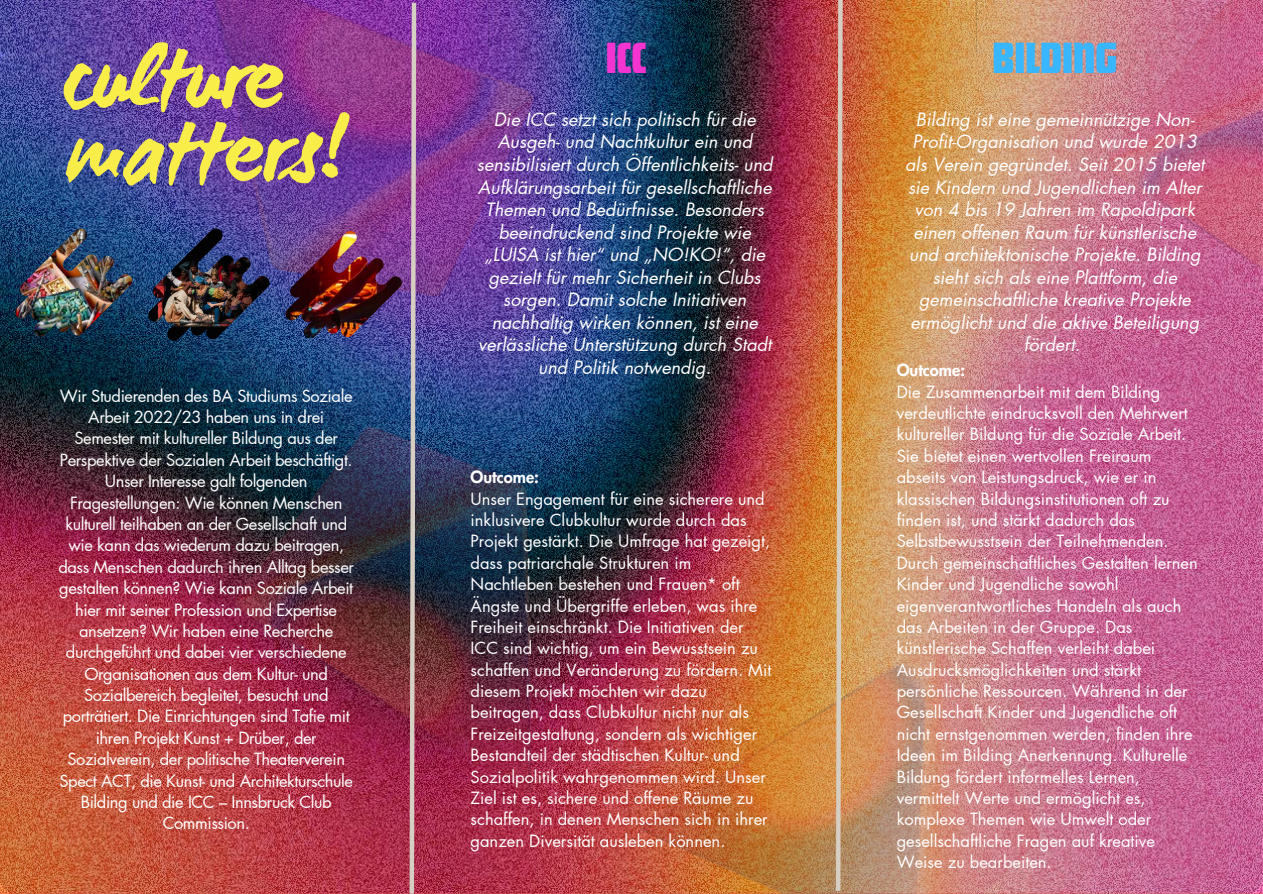
<style>
.page{position:relative;width:1263px;height:894px;background:#fff}
.page>*{position:absolute;margin:0;border:0;box-sizing:border-box;transform-origin:0 0}
.t1{font:700 88.5px/73.1px "WC Mano Negra Bta";color:#f9ed4a}
.t2{font:45px "Futura Com Display";color:#38b6ff}
.t3{font:45px "Futura Com Display";color:#f434d0}
.t4{font:italic 18px/22.5px "Futura LT Pro";color:#fff;text-align:center}
.t5{font:16.5px/21.3px "Futura LT Pro";color:#fff}
.t6{font:16.5px/21.3px "Futura LT Pro";letter-spacing:-.025em;color:#fff;text-align:center}
.t7{font:800 16.5px "Futura LT Pro";color:#fff}
</style>
<div class="page">
<img style="left:0;top:52px;width:1262px;height:841px">
<svg style="left:0;top:0;width:206px;height:52px;background:#60419f"></svg>
<svg style="left:569px;top:0;width:163px;height:52px;background:#17385e"></svg>
<img style="left:732px;top:0;width:244px;height:52px">
<svg style="left:976px;top:0;width:131px;height:52px;background:#d19c7e"></svg>
<img style="left:638px;top:560px;width:458px;height:333px">
<img style="left:834px;top:0;width:11px;height:893px">
<img style="left:1107px;top:0;width:156px;height:356px">
<img style="left:236px;top:426px;width:296px;height:368px">
<img style="left:206px;top:0;width:363px;height:328px">
<img style="left:407px;top:0;width:12px;height:893px">
<img style="left:148px;top:228px;width:122px;height:112px">
<img style="left:285px;top:231px;width:117px;height:107px">
<img style="left:15px;top:228px;width:117px;height:108px">
<h2 class="t1" style="left:66px;top:48px;width:284px">culture matters!</h2>
<p class="t6" style="left:58px;top:385px;width:297px">Wir Studierenden des BA Studiums Soziale Arbeit 2022/23 haben uns in drei Semester mit kultureller Bildung aus der Perspektive der Sozialen Arbeit beschäftigt.<br>Unser Interesse galt folgenden Fragestellungen: Wie können Menschen kulturell teilhaben an der Gesellschaft und wie kann das wiederum dazu beitragen, dass Menschen dadurch ihren Alltag besser gestalten können? Wie kann Soziale Arbeit hier mit seiner Profession und Expertise ansetzen? Wir haben eine Recherche durchgeführt und dabei vier verschiedene Organisationen aus dem Kultur- und Sozialbereich begleitet, besucht und porträtiert. Die Einrichtungen sind Tafie mit ihren Projekt Kunst + Drüber, der Sozialverein, der politische Theaterverein Spect ACT, die Kunst- und Architekturschule Bilding und die ICC – Innsbruck Club Commission.</p>
<p class="t3" style="left:606px;top:31px;width:42px">ICC</p>
<p class="t2" style="left:993px;top:31px;width:126px">BILDING</p>
<p class="t4" style="left:905px;top:109px;width:301px">Bilding ist eine gemeinnützige Non-Profit-Organisation und wurde 2013 als Verein gegründet. Seit 2015 bietet sie Kindern und Jugendlichen im Alter von 4 bis 19 Jahren im Rapoldipark einen offenen Raum für künstlerische und architektonische Projekte. Bilding sieht sich als eine Plattform, die gemeinschaftliche kreative Projekte ermöglicht und die aktive Beteiligung fördert.</p>
<p class="t7" style="left:897px;top:362px;width:70px">Outcome:</p>
<p class="t5" style="left:897px;top:381px;width:303px">Die Zusammenarbeit mit dem Bilding verdeutlichte eindrucksvoll den Mehrwert kultureller Bildung für die Soziale Arbeit.<br>Sie bietet einen wertvollen Freiraum abseits von Leistungsdruck, wie er in klassischen Bildungsinstitutionen oft zu finden ist, und stärkt dadurch das Selbstbewusstsein der Teilnehmenden.<br>Durch gemeinschaftliches Gestalten lernen Kinder und Jugendliche sowohl eigenverantwortliches Handeln als auch das Arbeiten in der Gruppe. Das künstlerische Schaffen verleiht dabei Ausdrucksmöglichkeiten und stärkt persönliche Ressourcen. Während in der Gesellschaft Kinder und Jugendliche oft nicht ernstgenommen werden, finden ihre Ideen im Bilding Anerkennung. Kulturelle Bildung fördert informelles Lernen, vermittelt Werte und ermöglicht es, komplexe Themen wie Umwelt oder gesellschaftliche Fragen auf kreative Weise zu bearbeiten.</p>
<h2 class="t4" style="left:477px;top:109px;width:297px">Die ICC setzt sich politisch für die Ausgeh- und Nachtkultur ein und sensibilisiert durch Öffentlichkeits- und Aufklärungsarbeit für gesellschaftliche Themen und Bedürfnisse. Besonders beeindruckend sind Projekte wie „LUISA ist hier“ und „NO!KO!“, die gezielt für mehr Sicherheit in Clubs sorgen. Damit solche Initiativen nachhaltig wirken können, ist eine verlässliche Unterstützung durch Stadt und Politik notwendig.</h2>
<p class="t7" style="left:471px;top:469px;width:70px">Outcome:</p>
<p class="t5" style="left:471px;top:488px;width:302px">Unser Engagement für eine sicherere und inklusivere Clubkultur wurde durch das Projekt gestärkt. Die Umfrage hat gezeigt, dass patriarchale Strukturen im Nachtleben bestehen und Frauen* oft Ängste und Übergriffe erleben, was ihre Freiheit einschränkt. Die Initiativen der ICC sind wichtig, um ein Bewusstsein zu schaffen und Veränderung zu fördern. Mit diesem Projekt möchten wir dazu beitragen, dass Clubkultur nicht nur als Freizeitgestaltung, sondern als wichtiger Bestandteil der städtischen Kultur- und Sozialpolitik wahrgenommen wird. Unser Ziel ist es, sichere und offene Räume zu schaffen, in denen Menschen sich in ihrer ganzen Diversität ausleben können.</p>
</div>
